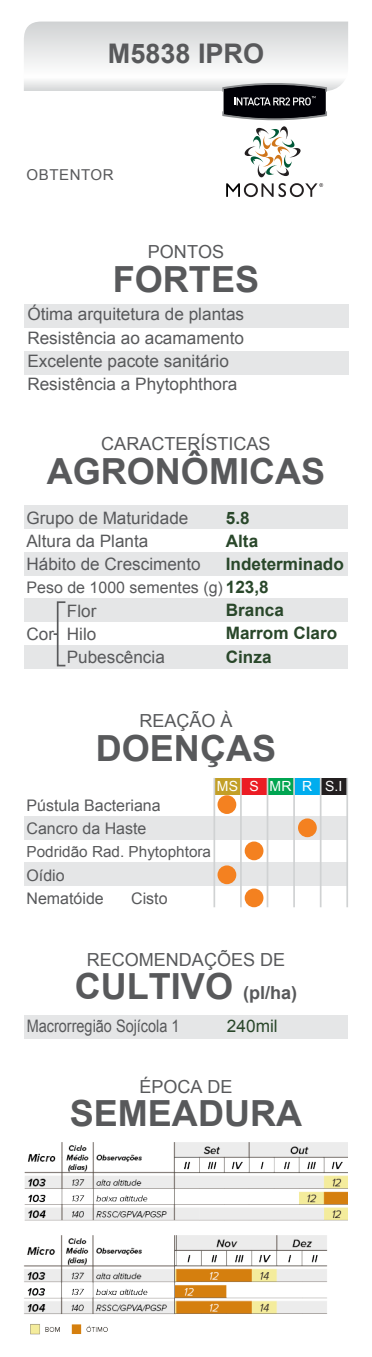
<style>
.page{position:relative;width:372px;height:1357px;background:#fff}
.page>*{position:absolute;margin:0;border:0;box-sizing:border-box;transform-origin:0 0}
.t1{font:700 36px "Arial";color:#58595b}
.t2{font:700 27px "Arial";color:#58595b}
.t3{font:18px "Arial";color:#58595b}
.t4{font:17.1px/23.4px "Arial";color:#58595b}
.t5{font:700 17.1px/23.1px "Arial";color:#29472a}
.t6{font:17.1px "Arial";color:#58595b;scale:.84 1}
.t7{font:17.1px "Arial";color:#29472a}
.t8{font:15.9px/23.1px "Arial";color:#58595b}
.t9{font:15.3px "Arial";color:#58595b}
.t10{font:15px "Arial";letter-spacing:.035em;color:#58595b}
.t11{font:14.1px "Arial";color:#fff}
.s1{font-weight:700;font-size:17.1px;color:#29472a}
.s2{font-size:18px}
</style>
<div class="page">
<div style="left:24px;top:816px;width:323px;height:23px;background:#e5e6e7"></div>
<div style="left:24px;top:863px;width:323px;height:23px;background:#e5e6e7"></div>
<div style="left:214px;top:778px;width:26px;height:16px;background:#c39f27"></div>
<div style="left:240px;top:778px;width:27px;height:16px;background:#ec1c24"></div>
<div style="left:267px;top:778px;width:26px;height:16px;background:#00a551"></div>
<div style="left:293px;top:778px;width:27px;height:16px;background:#00adee"></div>
<div style="left:320px;top:778px;width:27px;height:16px;background:#231f20"></div>
<hr style="left:213px;top:778px;width:2px;height:129px;background:#d0d2d3">
<hr style="left:240px;top:778px;width:1px;height:129px;background:#d0d2d3">
<hr style="left:266px;top:778px;width:2px;height:129px;background:#d0d2d3">
<hr style="left:293px;top:778px;width:1px;height:129px;background:#d0d2d3">
<hr style="left:319px;top:778px;width:2px;height:129px;background:#d0d2d3">
<hr style="left:346px;top:778px;width:1px;height:129px;background:#d0d2d3">
<div style="left:217px;top:795px;width:19px;height:19px;background:#f48120;border-radius:50%"></div>
<div style="left:297px;top:818px;width:19px;height:19px;background:#f48120;border-radius:50%"></div>
<div style="left:244px;top:841px;width:19px;height:19px;background:#f48120;border-radius:50%"></div>
<div style="left:217px;top:865px;width:19px;height:19px;background:#f48120;border-radius:50%"></div>
<div style="left:244px;top:888px;width:19px;height:19px;background:#f48120;border-radius:50%"></div>
<div style="left:24px;top:506px;width:323px;height:23px;background:#e5e6e7"></div>
<div style="left:24px;top:552px;width:323px;height:23px;background:#e5e6e7"></div>
<div style="left:24px;top:645px;width:323px;height:23px;background:#e5e6e7"></div>
<div style="left:24px;top:599px;width:323px;height:23px;background:#e5e6e7"></div>
<div style="left:57px;top:601px;width:9px;height:65px;border:2px solid #58595b"></div>
<svg style="left:24px;top:22px;width:323px;height:69px"></svg>
<div style="left:24px;top:1015px;width:323px;height:23px;background:#e5e6e7"></div>
<svg style="left:226px;top:183px;width:96px;height:14px"></svg>
<svg style="left:222px;top:82px;width:104px;height:95px"></svg>
<div style="left:24px;top:304px;width:323px;height:24px;background:#e5e6e7"></div>
<div style="left:24px;top:351px;width:323px;height:23px;background:#e5e6e7"></div>
<img style="left:24px;top:1142px;width:323px;height:79px">
<img style="left:24px;top:1235px;width:151px;height:80px">
<img style="left:175px;top:1235px;width:151px;height:79px">
<img style="left:30px;top:1324px;width:78px;height:11px">
<h2 class="t2" style="left:108px;top:38px;width:158px">M5838 IPRO</h2>
<p class="t10" style="left:27px;top:167px;width:88px">OBTENTOR</p>
<p class="t3" style="left:148px;top:241px;width:78px">PONTOS</p>
<h1 class="t1" style="left:113px;top:259px;width:148px">FORTES</h1>
<p class="t4" style="left:27px;top:303px;width:218px">Ótima arquitetura de plantas<br>Resistência ao acamamento<br>Excelente pacote sanitário<br>Resistência a Phytophthora</p>
<p class="t3" style="left:101px;top:434px;width:171px">CARACTERÍSTICAS</p>
<h1 class="t1" style="left:47px;top:452px;width:279px">AGRONÔMICAS</h1>
<p class="t4" style="left:26px;top:506px;width:175px">Grupo de Maturidade<br>Altura da Planta<br>Hábito de Crescimento</p>
<p class="t8" style="left:26px;top:576px;width:243px">Peso de 1000 sementes (g) <span class="s1">123,8</span></p>
<p class="t4" style="left:67px;top:599px;width:31px">Flor</p>
<p class="t4" style="left:26px;top:622px;width:71px">Cor Hilo</p>
<p class="t4" style="left:67px;top:645px;width:99px">Pubescência</p>
<p class="t5" style="left:225px;top:506px;width:119px">5.8<br>Alta<br>Indeterminado</p>
<p class="t5" style="left:225px;top:599px;width:113px">Branca<br>Marrom Claro<br>Cinza</p>
<p class="t3" style="left:139px;top:710px;width:95px">REAÇÃO À</p>
<h1 class="t1" style="left:96px;top:728px;width:181px">DOENÇAS</h1>
<p class="t11" style="left:216px;top:778px;width:127px">MS S MR R S.I</p>
<p class="t8" style="left:26px;top:794px;width:135px">Pústula Bacteriana<br>Cancro da Haste</p>
<p class="t9" style="left:26px;top:843px;width:186px">Podridão Rad. Phytophtora</p>
<p class="t8" style="left:26px;top:863px;width:79px">Oídio<br>Nematóide</p>
<p class="t8" style="left:131px;top:887px;width:38px">Cisto</p>
<p class="t3" style="left:87px;top:949px;width:200px">RECOMENDAÇÕES DE</p>
<h1 class="t1" style="left:75px;top:967px;width:223px">CULTIVO <span class="s2">(pl/ha)</span></h1>
<p class="t6" style="left:27px;top:1017px;width:183px">Macrorregião Sojícola 1</p>
<p class="t7" style="left:226px;top:1016px;width:52px">240mil</p>
<p class="t3" style="left:139px;top:1076px;width:95px">ÉPOCA DE</p>
<h1 class="t1" style="left:70px;top:1094px;width:233px">SEMEADURA</h1>
</div>
